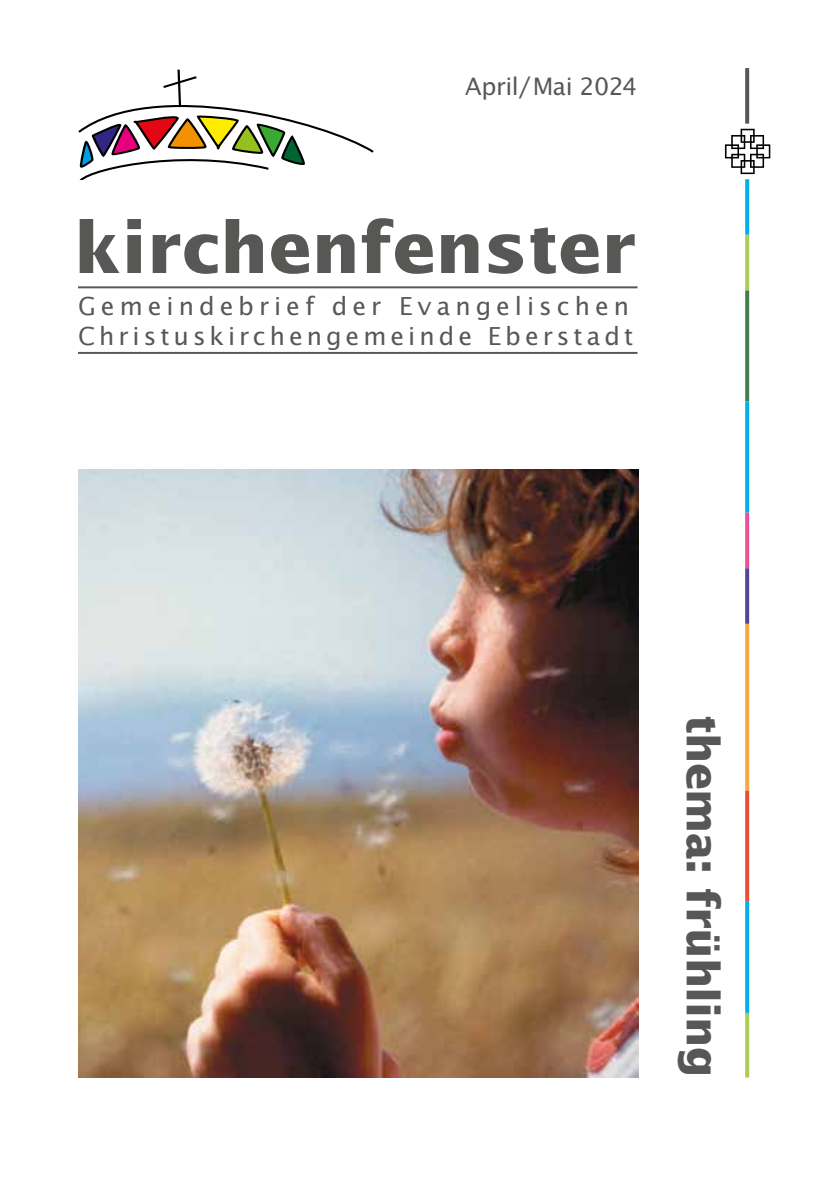
<style>
.page{position:relative;width:840px;height:1191px;background:#fff}
.page>*{position:absolute;margin:0;border:0;box-sizing:border-box;transform-origin:0 0}
.t1{font:700 70px "Lucida Sans Std";color:#575756}
.t2{font:700 44px "Lucida Sans Std";letter-spacing:-.02em;color:#575756}
.t3{font:24.8px/29.8px "Lucida Sans Std";letter-spacing:.16em;color:#575756}
.t4{font:24px "Lucida Sans Std";letter-spacing:-.02em;color:#575756}
</style>
<div class="page">
<svg style="left:78px;top:69px;width:296px;height:111px"></svg>
<hr style="left:78px;top:286px;width:559px;height:2px;background:#575756">
<hr style="left:78px;top:352px;width:559px;height:2px;background:#575756">
<svg style="left:724px;top:129px;width:45px;height:45px"></svg>
<svg style="left:745px;top:68px;width:3px;height:56px"></svg>
<svg style="left:745px;top:179px;width:3px;height:56px"></svg>
<svg style="left:745px;top:235px;width:3px;height:55px"></svg>
<svg style="left:745px;top:290px;width:3px;height:111px"></svg>
<svg style="left:745px;top:401px;width:3px;height:112px"></svg>
<svg style="left:745px;top:513px;width:3px;height:55px"></svg>
<svg style="left:745px;top:568px;width:3px;height:56px"></svg>
<svg style="left:745px;top:624px;width:3px;height:166px"></svg>
<svg style="left:745px;top:1013px;width:3px;height:64px"></svg>
<svg style="left:745px;top:901px;width:3px;height:112px"></svg>
<svg style="left:745px;top:790px;width:3px;height:111px"></svg>
<img style="left:78px;top:469px;width:560px;height:608px">
<p class="t4" style="left:465px;top:73px;width:174px">April/Mai 2024</p>
<h1 class="t1" style="left:74px;top:208px;width:563px">kirchenfenster</h1>
<p class="t3" style="left:78px;top:291px;width:556px">Gemeindebrief der Evangelischen<br>Christuskirchengemeinde Eberstadt</p>
<h2 class="t2" style="left:727px;top:715px;width:364px;rotate:90deg">thema: frühling</h2>
</div>
